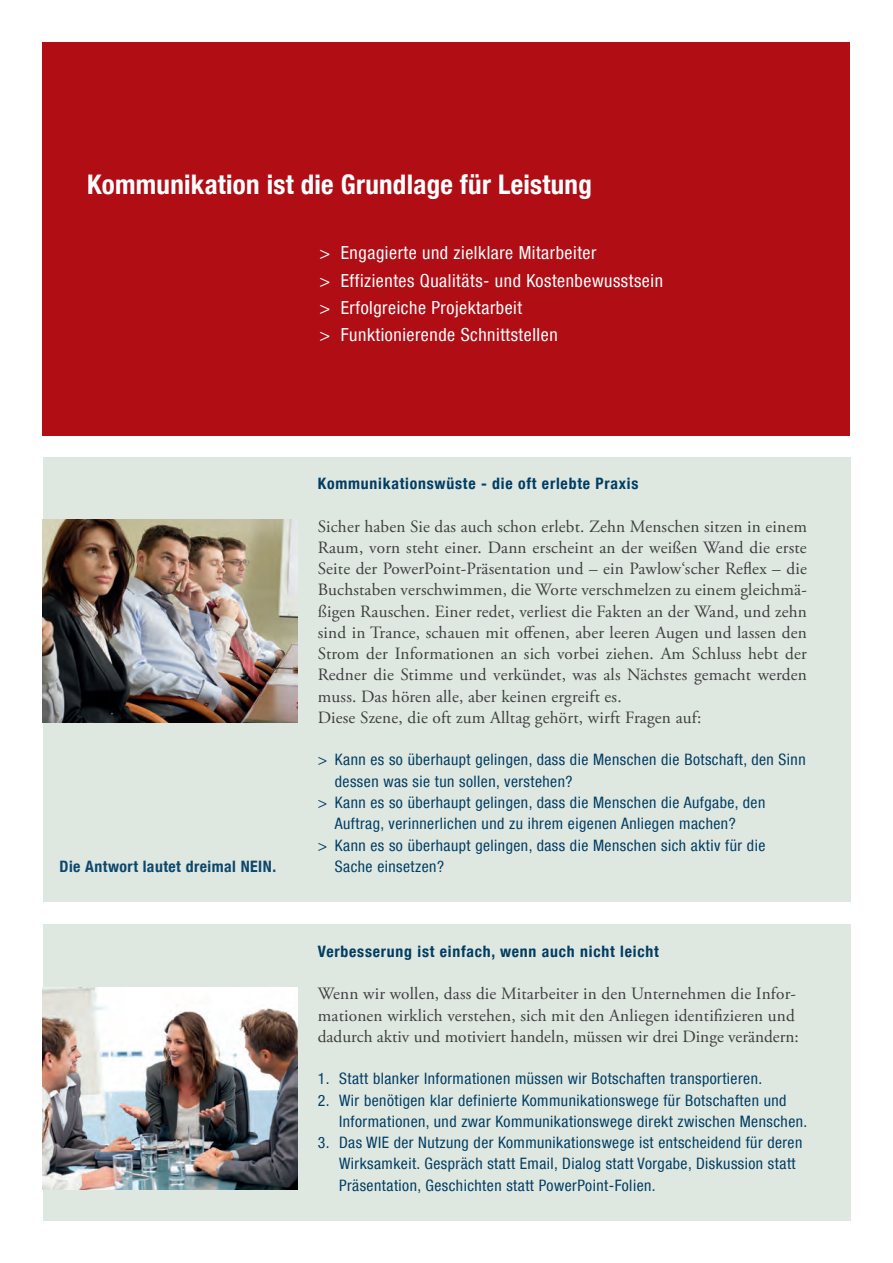
<style>
.page{position:relative;width:893px;height:1263px;background:#fff}
.page>*{position:absolute;margin:0;border:0;box-sizing:border-box;transform-origin:0 0}
.t1{font:700 condensed 27px "Helvetica Neue LT Com";letter-spacing:.01em;color:#fff}
.t2{font:condensed 18px/27px "Helvetica Neue LT Com";letter-spacing:.03em;color:#fff}
.t3{font:17.25px/21.3px "Adobe Garamond Pro";letter-spacing:.01em;color:#3e3e3f}
.t4{font:condensed 15.75px/21.3px "Helvetica Neue LT Com";letter-spacing:.03em;color:#003d62}
.t5{font:700 condensed 15.75px "Helvetica Neue LT Com";letter-spacing:.05em;color:#003d62}
.t6{font:700 condensed 15.75px "Helvetica Neue LT Com";letter-spacing:.03em;color:#0c486c}
</style>
<div class="page">
<div style="left:43px;top:457px;width:807px;height:444px;background:#dfe7e1"></div>
<div style="left:43px;top:924px;width:807px;height:296px;background:#dfe7e1"></div>
<div style="left:43px;top:43px;width:807px;height:393px;background:#b00d15"></div>
<img style="left:43px;top:987px;width:255px;height:203px">
<img style="left:43px;top:519px;width:255px;height:203px">
<h1 class="t1" style="left:87px;top:169px;width:506px">Kommunikation ist die Grundlage für Leistung</h1>
<p class="t2" style="left:319px;top:239px;width:345px">&gt; Engagierte und zielklare Mitarbeiter<br>&gt; Effizientes Qualitäts- und Kostenbewusstsein &gt; Erfolgreiche Projektarbeit<br>&gt; Funktionierende Schnittstellen</p>
<p class="t6" style="left:60px;top:857px;width:185px">Die Antwort lautet dreimal NEIN</p>
<p class="t6" style="left:272px;top:857px;width:5px">.</p>
<p class="t5" style="left:318px;top:474px;width:322px">Kommunikationswüste - die oft erlebte Praxis</p>
<p class="t3" style="left:318px;top:516px;width:491px">Sicher haben Sie das auch schon erlebt. Zehn Menschen sitzen in einem Raum, vorn steht einer. Dann erscheint an der weißen Wand die erste Seite der PowerPoint-Präsentation und – ein Pawlow‘scher Reflex – die Buchstaben verschwimmen, die Worte verschmelzen zu einem gleichmä&shy;ßigen Rauschen. Einer redet, verliest die Fakten an der Wand, und zehn sind in Trance, schauen mit offenen, aber leeren Augen und lassen den Strom der Informationen an sich vorbei ziehen. Am Schluss hebt der Redner die Stimme und verkündet, was als Nächstes gemacht werden muss. Das hören alle, aber keinen ergreift es.<br>Diese Szene, die oft zum Alltag gehört, wirft Fragen auf:</p>
<p class="t4" style="left:318px;top:749px;width:489px">&gt; Kann es so überhaupt gelingen, dass die Menschen die Botschaft, den Sinn</p>
<p class="t4" style="left:335px;top:770px;width:239px">dessen was sie tun sollen, verstehen?</p>
<p class="t4" style="left:318px;top:791px;width:449px">&gt; Kann es so überhaupt gelingen, dass die Menschen die Aufgabe, den</p>
<p class="t4" style="left:335px;top:813px;width:402px">Auftrag, verinnerlichen und zu ihrem eigenen Anliegen machen?</p>
<p class="t4" style="left:318px;top:834px;width:449px">&gt; Kann es so überhaupt gelingen, dass die Menschen sich aktiv für die</p>
<p class="t4" style="left:335px;top:855px;width:111px">Sache einsetzen?</p>
<p class="t5" style="left:318px;top:942px;width:342px">Verbesserung ist einfach, wenn auch nicht leicht</p>
<p class="t3" style="left:318px;top:984px;width:482px">Wenn wir wollen, dass die Mitarbeiter in den Unternehmen die Infor&shy;mationen wirklich verstehen, sich mit den Anliegen identifizieren und dadurch aktiv und motiviert handeln, müssen wir drei Dinge verändern:</p>
<p class="t4" style="left:318px;top:1068px;width:446px">1. Statt blanker Informationen müssen wir Botschaften transportieren.</p>
<p class="t4" style="left:339px;top:1089px;width:470px;text-indent:-21px">2. Wir benötigen klar definierte Kommunikationswege für Botschaften und<br>Informationen, und zwar Kommunikationswege direkt zwischen Menschen.</p>
<p class="t4" style="left:339px;top:1132px;width:465px;text-indent:-21px">3. Das WIE der Nutzung der Kommunikationswege ist entscheidend für deren<br>Wirksamkeit. Gespräch statt Email, Dialog statt Vorgabe, Diskussion statt<br>Präsentation, Geschichten statt PowerPoint-Folien.</p>
</div>
